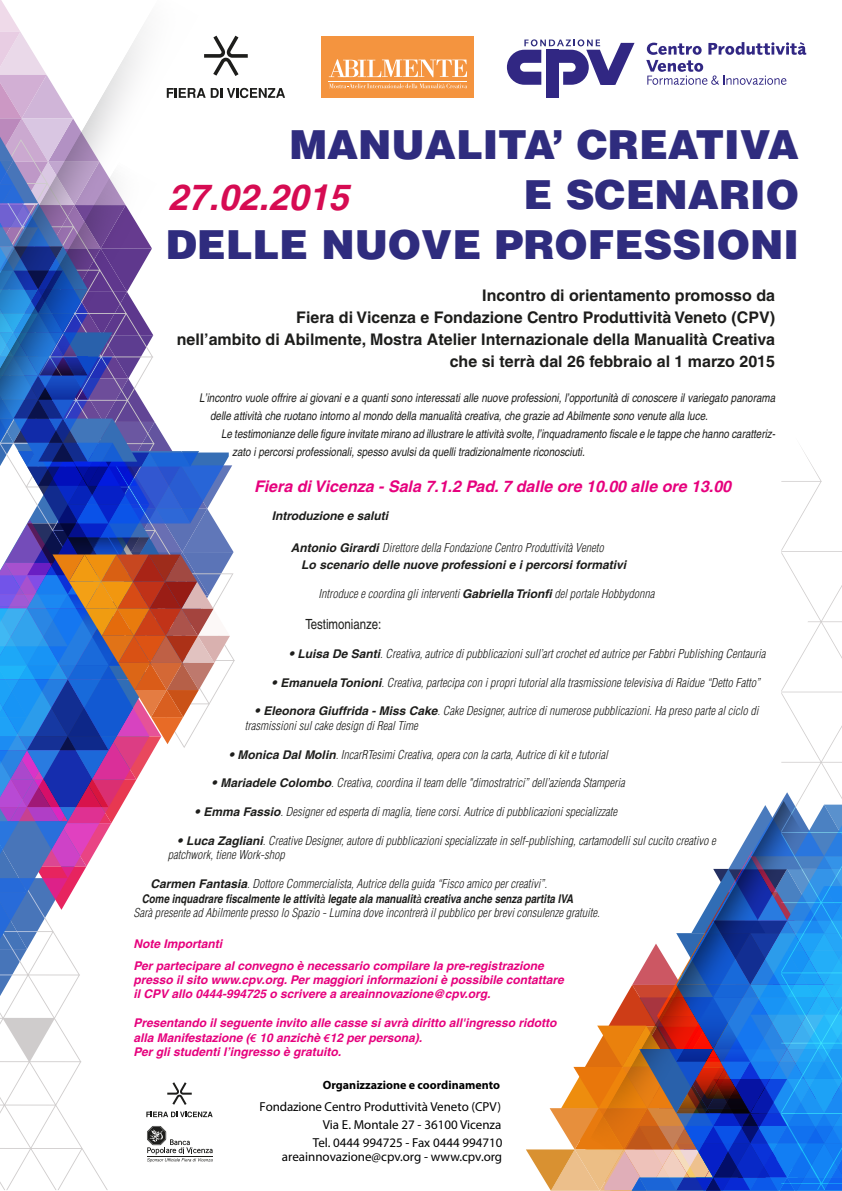
<style>
.page{position:relative;width:842px;height:1191px;background:#fff}
.page>*{position:absolute;margin:0;border:0;box-sizing:border-box;transform-origin:0 0}
.t1{font:900 40px/50px "Helvetica";color:#2f2c7e;text-align:right}
.t2{font:italic 700 36px "Helvetica";color:#d60b52}
.t3{font:700 16px/22px "Helvetica";color:#1d1d1b;text-align:right}
.t4{font:italic 700 16px "Helvetica";color:#e6007d}
.t5{font:condensed 14px "Helvetica CE";color:#1d1d1b}
.t6{font:13px/17.9px "Myriad Pro";color:#000;text-align:right}
.t7{font:italic 300 condensed 12px/14.4px "Helvetica";color:#1d1d1b}
.t8{font:italic condensed 12px/18px "Helvetica";color:#1d1d1b}
.t9{font:italic 700 12px/14.4px "Helvetica";color:#e6007d}
.t10{font:italic 700 12px/17px "Helvetica";color:#1d1d1b}
.t11{font:italic 700 condensed 12px "Helvetica CE";color:#1d1d1b}
.t12{font:700 12px "Myriad Pro";color:#000}
.s1{font-weight:300;font-stretch:condensed}
.s2{font-weight:700;font-stretch:normal}
.s3{font-family:"Helvetica";font-weight:400}
.s4{font-family:"Myriad Pro";font-weight:600}
</style>
<div class="page">
<svg style="left:526px;top:1058px;width:316px;height:133px"></svg>
<svg style="left:590px;top:803px;width:191px;height:352px"></svg>
<svg style="left:781px;top:447px;width:61px;height:742px"></svg>
<div style="left:546px;top:50px;width:13px;height:48px;background:#312783"></div>
<svg style="left:646px;top:42px;width:160px;height:43px"></svg>
<svg style="left:507px;top:39px;width:127px;height:46px"></svg>
<div style="left:322px;top:37px;width:152px;height:61px;background:#f4943f"></div>
<svg style="left:329px;top:59px;width:138px;height:18px"></svg>
<hr style="left:329px;top:81px;width:138px;height:1px;background:#fff">
<svg style="left:329px;top:84px;width:138px;height:4px"></svg>
<svg style="left:0;top:0;width:285px;height:1190px"></svg>
<h1 class="t1" style="left:166px;top:119px;width:635px">MANUALITA’ CREATIVA<br>E SCENARIO<br>DELLE NUOVE PROFESSIONI</h1>
<h3 class="t3" style="left:177px;top:284px;width:600px">Incontro di orientamento promosso da<br>Fiera di Vicenza e Fondazione Centro Produttività Veneto (CPV)<br>nell’ambito di Abilmente, Mostra Atelier Internazionale della Manualità Creativa che si terrà dal 26 febbraio al 1 marzo 2015</h3>
<p class="t8" style="left:210px;top:388px;width:567px;text-indent:-11px">L’incontro vuole offrire ai giovani e a quanti sono interessati alle nuove professioni, l’opportunità di conoscere il variegato panorama delle attività che ruotano intorno al mondo della manualità creativa, che grazie ad Abilmente sono venute alla luce.</p>
<p class="t8" style="left:232px;top:424px;width:545px;text-indent:-11px">Le testimonianze delle figure invitate mirano ad illustrare le attività svolte, l’inquadramento fiscale e le tappe che hanno caratteriz&shy;zato i percorsi professionali, spesso avulsi da quelli tradizionalmente riconosciuti.</p>
<h3 class="t4" style="left:254px;top:476px;width:478px">Fiera di Vicenza - Sala 7.1.2 Pad. 7 dalle ore 10.00 alle ore 13.00</h3>
<p class="t10" style="left:272px;top:507px;width:118px">Introduzione e saluti</p>
<p class="t10" style="left:301px;top:539px;width:326px;text-indent:-10px">Antonio Girardi <span class="s1">Direttore della Fondazione Centro Produttività Veneto<br></span>Lo scenario delle nuove professioni e i percorsi formativi</p>
<p class="t7" style="left:319px;top:586px;width:337px">Introduce e coordina gli interventi <span class="s2">Gabriella Trionfi</span> del portale Hobbydonna</p>
<p class="t5" style="left:305px;top:616px;width:77px">Testimonianze:</p>
<p class="t7" style="left:288px;top:646px;width:479px">• <span class="s2">Luisa De Santi</span>. Creativa, autrice di pubblicazioni sull’art crochet ed autrice per Fabbri Publishing Centauria</p>
<p class="t7" style="left:271px;top:675px;width:491px">• <span class="s2">Emanuela Tonioni</span>. Creativa, partecipa con i propri tutorial alla trasmissione televisiva di Raidue “Detto Fatto”</p>
<p class="t7" style="left:245px;top:703px;width:515px;text-indent:9px">• <span class="s2">Eleonora Giuffrida - Miss Cake</span>. Cake Designer, autrice di numerose pubblicazioni. Ha preso parte al ciclo di trasmissioni sul cake design di Real Time</p>
<p class="t7" style="left:228px;top:747px;width:382px">• <span class="s2">Monica Dal Molin</span>. IncarRTesimi Creativa, opera con la carta, Autrice di kit e tutorial</p>
<p class="t7" style="left:211px;top:775px;width:416px">• <span class="s2">Mariadele Colombo</span>. Creativa, coordina il team delle "dimostratrici” dell’azienda Stamperia</p>
<p class="t7" style="left:193px;top:804px;width:425px">• <span class="s2">Emma Fassio</span>. Designer ed esperta di maglia, tiene corsi. Autrice di pubblicazioni specializzate</p>
<p class="t7" style="left:168px;top:833px;width:549px;text-indent:9px">• <span class="s2">Luca Zagliani</span>. Creative Designer, autore di pubblicazioni specializzate in self-publishing, cartamodelli sul cucito creativo e patchwork, tiene Work-shop</p>
<p class="t7" style="left:151px;top:876px;width:398px"><span class="s2">Carmen Fantasia</span>. Dottore Commercialista, Autrice della guida “Fisco amico per creativi”.</p>
<p class="t11" style="left:142px;top:891px;width:433px">Come inquadrare fiscalmente le attivit<span class="s3">à</span> legate ala manualit<span class="s3">à</span> creativa anche senza partita IVA</p>
<p class="t7" style="left:133px;top:905px;width:468px">Sarà presente ad Abilmente presso lo Spazio - Lumina dove incontrerà il pubblico per brevi consulenze gratuite.</p>
<h2 class="t2" style="left:168px;top:175px;width:182px">27.02.2015</h2>
<p class="t9" style="left:133px;top:932px;width:412px;line-height:21.6px">Note Importanti<br>Per partecipare al convegno è necessario compilare la pre-registrazione</p>
<p class="t9" style="left:133px;top:972px;width:432px">presso il sito www.cpv.org. Per maggiori informazioni è possibile contattare il CPV allo 0444-994725 o scrivere a areainnovazione@cpv.org.</p>
<p class="t9" style="left:133px;top:1015px;width:425px">Presentando il seguente invito alle casse si avrà diritto all'ingresso ridotto alla Manifestazione (<span class="s4">€</span> 10 anzichè <span class="s4">€</span>12 per persona).<br>Per gli studenti l’ingresso è gratuito.</p>
<p class="t12" style="left:323px;top:1077px;width:179px">Organizzazione e coordinamento</p>
<p class="t6" style="left:260px;top:1097px;width:244px">Fondazione Centro Produttività Veneto (CPV)<br>Via E. Montale 27 - 36100 Vicenza<br>Tel. 0444 994725 - Fax 0444 994710</p>
<p class="t6" style="left:282px;top:1147px;width:222px">areainnovazione@cpv.org - www.cpv.org</p>
</div>
